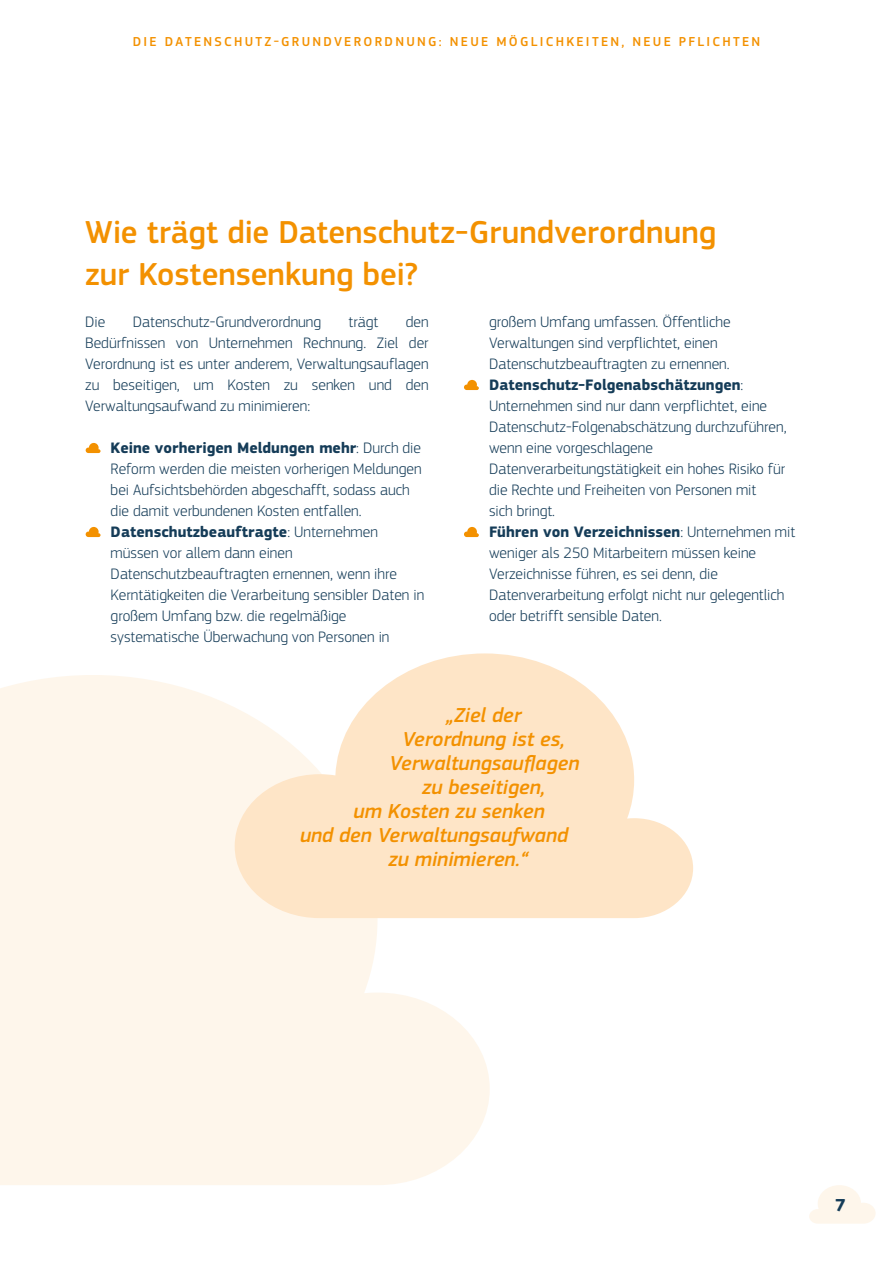
<style>
.page{position:relative;width:893px;height:1263px;background:#fff}
.page>*{position:absolute;margin:0;border:0;box-sizing:border-box;transform-origin:0 0}
.t1{font:500 33px/42px "EC Square Sans Pro";color:#f39100}
.t2{font:italic 500 21px "EC Square Sans Pro";color:#f39100}
.t3{font:700 18px "EC Square Sans Pro";color:#153c58}
.t4{font:300 15.75px/21px "EC Square Sans Pro";color:#153c58}
.t5{font:500 13.5px "EC Square Sans Pro";letter-spacing:.17em;color:#f39100}
.s1{font-weight:700}
</style>
<div class="page">
<svg style="left:809px;top:1185px;width:67px;height:39px"></svg>
<svg style="left:0;top:675px;width:490px;height:510px;fill:#fef6eb"></svg>
<svg style="left:235px;top:653px;width:458px;height:265px;fill:#fee5c7"></svg>
<svg style="left:86px;top:443px;width:15px;height:10px"></svg>
<svg style="left:86px;top:527px;width:15px;height:10px"></svg>
<svg style="left:464px;top:380px;width:15px;height:10px"></svg>
<svg style="left:464px;top:527px;width:15px;height:10px"></svg>
<p class="t5" style="left:133px;top:34px;width:629px">DIE DATENSCHUTZ-GRUNDVERORDNUNG: NEUE MÖGLICHKEITEN, NEUE PFLICHTEN</p>
<h1 class="t1" style="left:85px;top:212px;width:633px">Wie trägt die Datenschutz-Grundverordnung zur Kostensenkung bei?</h1>
<p class="t4" style="left:85px;top:311px;width:22px">Die</p>
<p class="t4" style="left:133px;top:311px;width:190px">Datenschutz-Grundverordnung</p>
<p class="t4" style="left:349px;top:311px;width:31px">trägt</p>
<p class="t4" style="left:489px;top:311px;width:308px">großem Umfang umfassen. Öffentliche Verwaltungen sind verpflichtet, einen Datenschutzbeauftragten zu ernennen.<br><span class="s1">Datenschutz-Folgenabschätzungen</span>:<br>Unternehmen sind nur dann verpflichtet, eine Datenschutz-Folgenabschätzung durchzuführen, wenn eine vorgeschlagene Datenverarbeitungstätigkeit ein hohes Risiko für die Rechte und Freiheiten von Personen mit<br>sich bringt.<br><span class="s1">Führen von Verzeichnissen</span>: Unternehmen mit weniger als 250 Mitarbeitern müssen keine Verzeichnisse führen, es sei denn, die Datenverarbeitung erfolgt nicht nur gelegentlich oder betrifft sensible Daten.</p>
<p class="t4" style="left:85px;top:311px;width:345px;text-align:justify;text-indent:321px">den Bedürfnissen von Unternehmen Rechnung. Ziel der Verordnung ist es unter anderem, Verwaltungsauflagen zu beseitigen, um Kosten zu senken und den Verwaltungsaufwand zu minimieren:</p>
<p class="t4" style="left:111px;top:437px;width:315px"><span class="s1">Keine vorherigen Meldungen mehr</span>: Durch die Reform werden die meisten vorherigen Meldungen bei Aufsichtsbehörden abgeschafft, sodass auch die damit verbundenen Kosten entfallen.<br><span class="s1">Datenschutzbeauftragte</span>: Unternehmen müssen vor allem dann einen Datenschutzbeauftragten ernennen, wenn ihre Kerntätigkeiten die Verarbeitung sensibler Daten in großem Umfang bzw. die regelmäßige systematische Überwachung von Personen in</p>
<h2 class="t2" style="left:446px;top:702px;width:76px">„Ziel der</h2>
<h2 class="t2" style="left:403px;top:726px;width:164px">Verordnung ist es,</h2>
<h2 class="t2" style="left:389px;top:750px;width:192px">Verwaltungsauflagen</h2>
<h2 class="t2" style="left:422px;top:774px;width:125px">zu beseitigen,</h2>
<h2 class="t2" style="left:354px;top:798px;width:193px">um Kosten zu senken</h2>
<h2 class="t2" style="left:300px;top:822px;width:270px">und den Verwaltungsaufwand</h2>
<h2 class="t2" style="left:388px;top:846px;width:141px">zu minimieren.“</h2>
<p class="t3" style="left:835px;top:1194px;width:12px">7</p>
</div>
